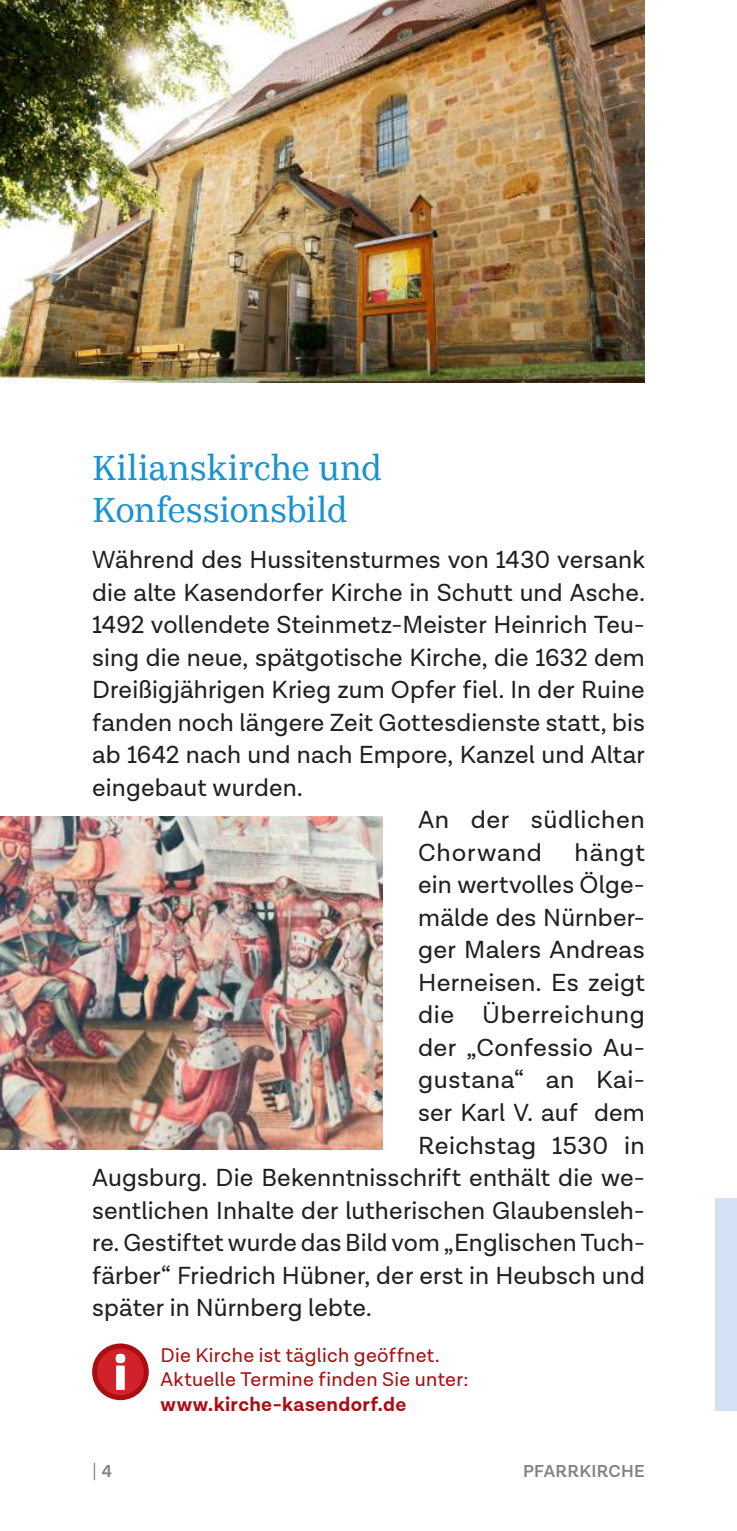
<style>
.page{position:relative;width:737px;height:1531px;background:#fff}
.page>*{position:absolute;margin:0;border:0;box-sizing:border-box;transform-origin:0 0}
.t1{font:35px/42px "Kazimir Text";color:#1892d0}
.t2{font:25px "Lota Grotesque";letter-spacing:.01em;color:#221f1f}
.t3{font:25px "Lota Grotesque";letter-spacing:.035em;color:#221f1f}
.t4{font:20px/24px "Lota Grotesque";letter-spacing:.015em;color:#aa0e13}
.t5{font:700 20px "Lota Grotesque";letter-spacing:.02em;color:#aa0e13}
.t6{font:300 20px "Lota Grotesque";color:#808284}
.t7{font:600 17.5px "Lota Grotesque";letter-spacing:.02em;color:#808284}
.s1{font-weight:600;font-size:17.5px}
</style>
<div class="page">
<img style="left:0;top:0;width:645px;height:383px">
<img style="left:0;top:816px;width:383px;height:333px">
<div style="left:716px;top:1198px;width:21px;height:212px;background:#d2e1f3"></div>
<div style="left:95px;top:1346px;width:51px;height:51px;background:#d12229;border-radius:50%"></div>
<div style="left:92px;top:1343px;width:57px;height:57px;border:5px solid #aa0e13;border-radius:50%"></div>
<svg style="left:116px;top:1354px;width:9px;height:36px"></svg>
<h1 class="t1" style="left:92px;top:450px;width:291px">Kilianskirche und<br>Konfessionsbild</h1>
<p class="t2" style="left:92px;top:547px;width:554px">Während des Hussitensturmes von 1430 versank</p>
<p class="t2" style="left:92px;top:580px;width:554px">die alte Kasendorfer Kirche in Schutt und Asche.</p>
<p class="t2" style="left:92px;top:612px;width:554px">1492 vollendete Steinmetz-Meister Heinrich Teu-</p>
<p class="t2" style="left:92px;top:645px;width:554px">sing die neue, spätgotische Kirche, die 1632 dem</p>
<p class="t2" style="left:92px;top:677px;width:554px">Dreißigjährigen Krieg zum Opfer fiel. In der Ruine</p>
<p class="t2" style="left:92px;top:710px;width:554px">fanden noch längere Zeit Gottesdienste statt, bis</p>
<p class="t2" style="left:92px;top:742px;width:554px">ab 1642 nach und nach Empore, Kanzel und Altar</p>
<p class="t2" style="left:92px;top:775px;width:212px">eingebaut wurden.</p>
<p class="t2" style="left:418px;top:807px;width:228px">An der südlichen</p>
<p class="t3" style="left:418px;top:840px;width:126px">Chorwand</p>
<p class="t2" style="left:575px;top:840px;width:72px">hängt</p>
<p class="t2" style="left:418px;top:872px;width:228px">ein wertvolles Ölge-</p>
<p class="t2" style="left:418px;top:905px;width:228px">mälde des Nürnber-</p>
<p class="t2" style="left:418px;top:937px;width:228px">ger Malers Andreas</p>
<p class="t2" style="left:418px;top:970px;width:228px">Herneisen. Es zeigt</p>
<p class="t2" style="left:418px;top:1002px;width:228px">die Überreichung</p>
<p class="t2" style="left:418px;top:1035px;width:228px">der „Confessio Au-</p>
<p class="t2" style="left:418px;top:1067px;width:228px">gustana“ an Kai-</p>
<p class="t2" style="left:418px;top:1100px;width:228px">ser Karl V. auf dem</p>
<p class="t2" style="left:418px;top:1132px;width:228px">Reichstag 1530 in</p>
<p class="t2" style="left:92px;top:1165px;width:554px">Augsburg. Die Bekenntnisschrift enthält die we-</p>
<p class="t2" style="left:92px;top:1197px;width:554px">sentlichen Inhalte der lutherischen Glaubensleh-</p>
<p class="t2" style="left:92px;top:1230px;width:554px">re. Gestiftet wurde das Bild vom „Englischen Tuch-</p>
<p class="t2" style="left:92px;top:1262px;width:554px">färber“ Friedrich Hübner, der erst in Heubsch und</p>
<p class="t2" style="left:92px;top:1295px;width:281px">später in Nürnberg lebte.</p>
<p class="t6" style="left:92px;top:1462px;width:21px">| <span class="s1">4</span></p>
<p class="t4" style="left:160px;top:1344px;width:310px">Die Kirche ist täglich geöffnet.<br>Aktuelle Termine finden Sie unter:</p>
<p class="t5" style="left:160px;top:1393px;width:247px">www.kirche-kasendorf.de</p>
<p class="t7" style="left:523px;top:1461px;width:123px">PFARRKIRCHE</p>
</div>
